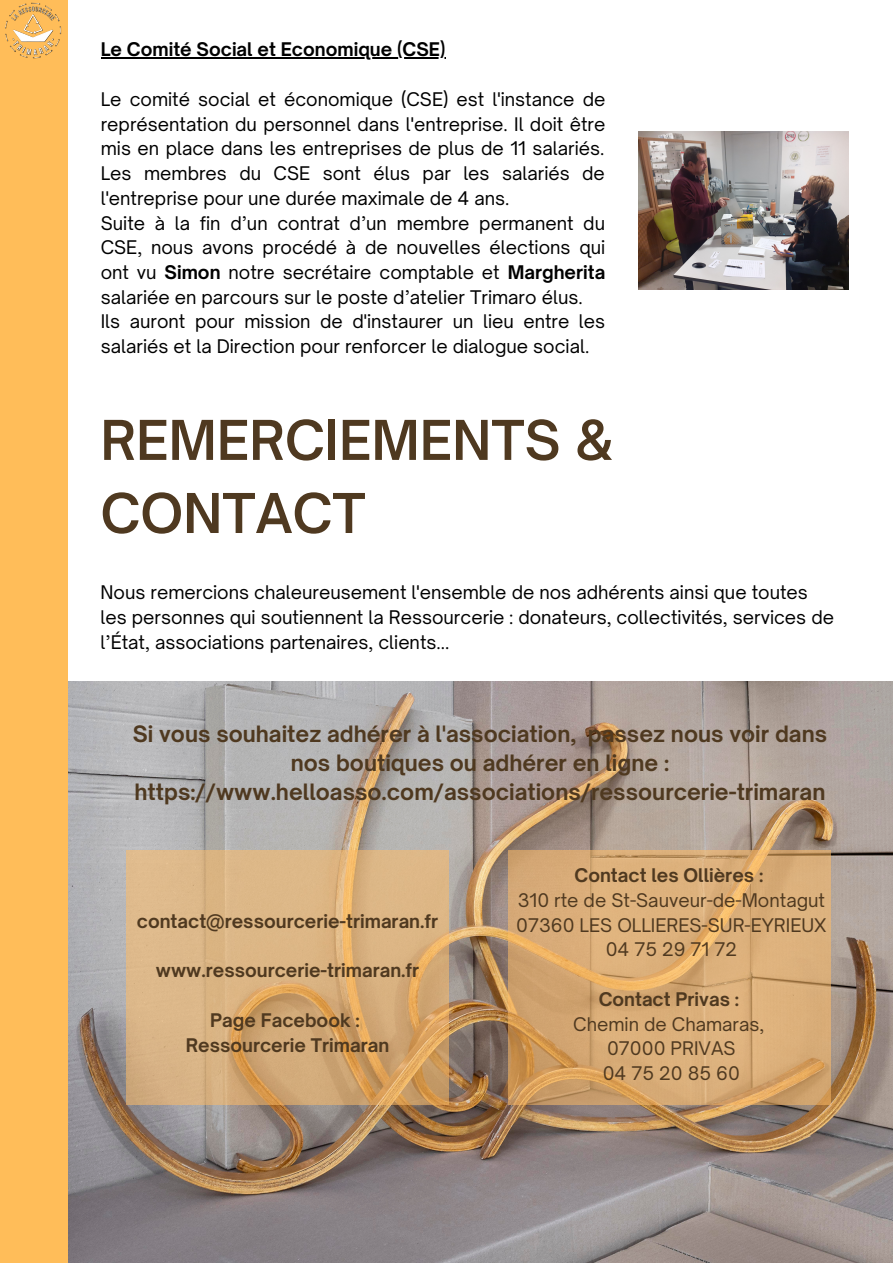
<style>
.page{position:relative;width:893px;height:1264px;background:#fff}
.page>*{position:absolute;margin:0;border:0;box-sizing:border-box;transform-origin:0 0}
.t1{font:600 52.5px/73.1px "Open Sauce One";color:#4f3920}
.t2{font:700 21.6px/29.2px "Open Sauce One";color:#4f3920;text-align:center}
.t3{font:18px/24.8px "Open Sauce One";color:#000}
.t4{font:700 18px "Open Sauce One";color:#4f3920}
.t5{font:18px "Open Sauce One";color:#4f3920}
.t6{font:700 18px "Open Sauce One";color:#000}
.s1{font-weight:700}
</style>
<div class="page">
<img style="left:67px;top:681px;width:825px;height:581px">
<svg style="left:126px;top:850px;width:322px;height:254px;fill:#dbb483"></svg>
<svg style="left:507px;top:850px;width:323px;height:254px;fill:#dbae79"></svg>
<div style="left:0;top:0;width:67px;height:1262px;background:#ffbd59"></div>
<img style="left:5px;top:2px;width:57px;height:57px">
<img style="left:639px;top:132px;width:209px;height:157px">
<hr style="left:101px;top:57px;width:344px;height:2px;background:#000">
<p class="t6" style="left:101px;top:38px;width:346px">Le Comité Social et Economique (CSE)</p>
<p class="t3" style="left:101px;top:87px;width:506px;text-align:justify">Le comité social et économique (CSE) est l'instance de représentation du personnel dans l'entreprise. Il doit être mis en place dans les entreprises de plus de 11 salariés.<br>Les membres du CSE sont élus par les salariés de l'entreprise pour une durée maximale de 4 ans.</p>
<p class="t3" style="left:101px;top:210px;width:506px;text-align:justify">Suite à la fin d’un contrat d’un membre permanent du CSE, nous avons procédé à de nouvelles élections qui ont vu <span class="s1">Simon</span> notre secrétaire comptable et <span class="s1">Margherita </span>salariée en parcours sur le poste d’atelier Trimaro élus.</p>
<p class="t3" style="left:101px;top:309px;width:506px">Ils auront pour mission de d'instaurer un lieu entre les salariés et la Direction pour renforcer le dialogue social.</p>
<p class="t1" style="left:100px;top:403px;width:515px">REMERCIEMENTS &amp;<br>CONTACT</p>
<p class="t3" style="left:100px;top:580px;width:735px">Nous remercions chaleureusement l'ensemble de nos adhérents ainsi que toutes les personnes qui soutiennent la Ressourcerie : donateurs, collectivités, services de l’État, associations partenaires, clients...</p>
<p class="t2" style="left:133px;top:719px;width:695px">Si vous souhaitez adhérer à l'association, passez nous voir dans nos boutiques ou adhérer en ligne :</p>
<p class="t2" style="left:134px;top:777px;width:692px">https://www.helloasso.com/associations/ressourcerie-trimaran</p>
<p class="t4" style="left:137px;top:909px;width:303px">contact@ressourcerie-trimaran.fr</p>
<p class="t4" style="left:156px;top:959px;width:265px">www.ressourcerie-trimaran.fr</p>
<p class="t4" style="left:210px;top:1008px;width:151px">Page Facebook :</p>
<p class="t4" style="left:186px;top:1033px;width:205px">Ressourcerie Trimaran</p>
<p class="t4" style="left:574px;top:864px;width:190px">Contact les Ollières :</p>
<p class="t5" style="left:517px;top:889px;width:309px">310 rte de St-Sauveur-de-Montagut</p>
<p class="t5" style="left:516px;top:913px;width:312px">07360 LES OLLIERES-SUR-EYRIEUX</p>
<p class="t5" style="left:605px;top:938px;width:133px">04 75 29 71 72</p>
<p class="t4" style="left:598px;top:987px;width:142px">Contact Privas :</p>
<p class="t5" style="left:573px;top:1012px;width:193px">Chemin de Chamaras,</p>
<p class="t5" style="left:607px;top:1037px;width:130px">07000 PRIVAS</p>
<p class="t5" style="left:602px;top:1062px;width:139px">04 75 20 85 60</p>
</div>
